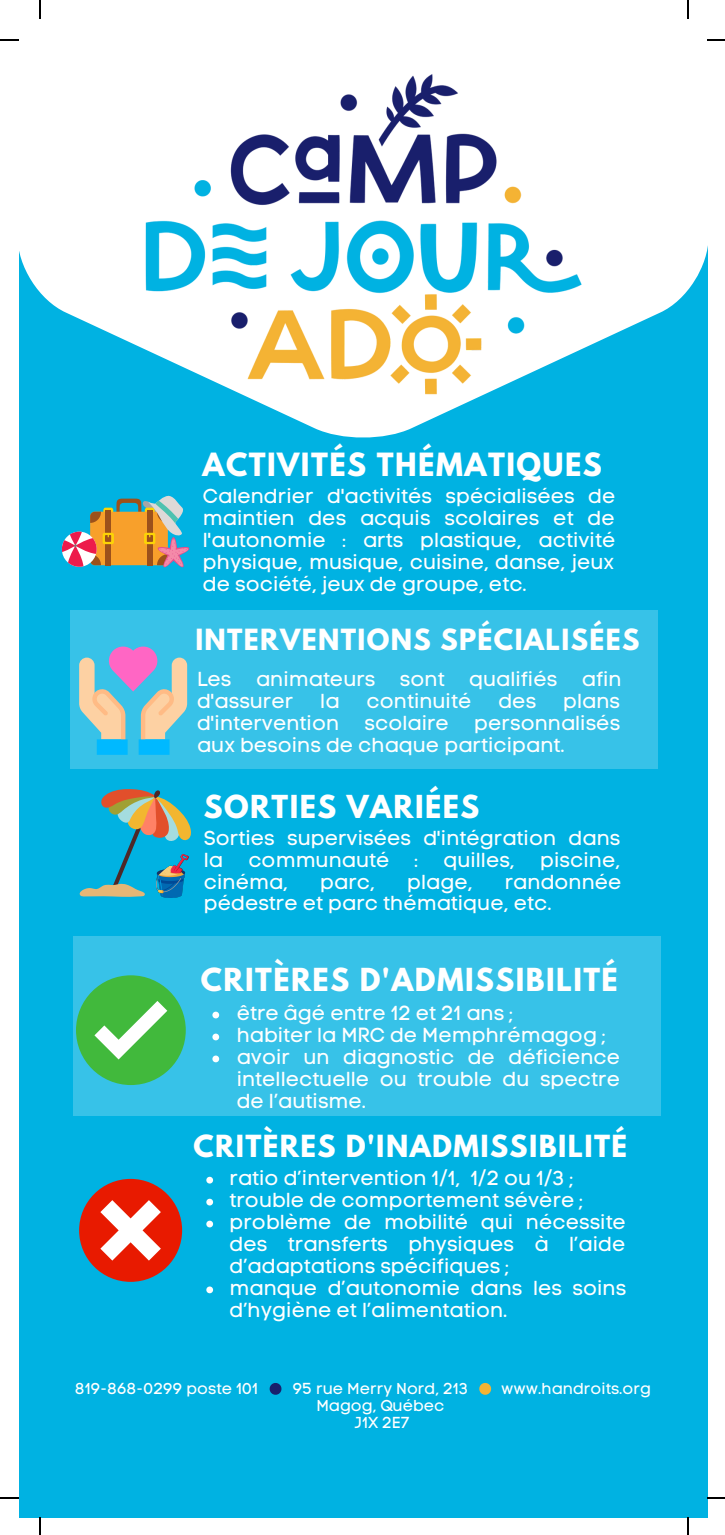
<style>
.page{position:relative;width:725px;height:1535px;background:#fff}
.page>*{position:absolute;margin:0;border:0;box-sizing:border-box;transform-origin:0 0}
.t1{font:700 28.35px "League Spartan";letter-spacing:.05em;color:#fff}
.t2{font:700 28.12px "League Spartan";letter-spacing:.05em;color:#fff}
.t3{font:700 27px "League Spartan";letter-spacing:.05em;color:#fff}
.t4{font:700 25.88px "League Spartan";letter-spacing:.05em;color:#fff}
.t5{font:20.25px/22.1px "Code Pro Normal LC";color:#fff;text-align:justify}
.t6{font:15.75px "Code Pro Normal LC";color:#fff}
</style>
<div class="page">
<div style="left:19px;top:19px;width:688px;height:1498px;background:#00b2e2"></div>
<svg style="left:19px;top:19px;width:688px;height:419px;fill:#fff"></svg>
<div style="left:73px;top:937px;width:588px;height:178px;background:#37c2e8"></div>
<div style="left:76px;top:975px;width:110px;height:110px;background:#41b93c;border-radius:50%"></div>
<svg style="left:94px;top:1001px;width:73px;height:58px"></svg>
<svg style="left:212px;top:1011px;width:7px;height:7px"></svg>
<svg style="left:212px;top:1033px;width:7px;height:7px"></svg>
<svg style="left:212px;top:1055px;width:7px;height:7px"></svg>
<div style="left:79px;top:1179px;width:103px;height:102px;background:#e81a00;border-radius:50%"></div>
<svg style="left:100px;top:1200px;width:61px;height:60px"></svg>
<svg style="left:206px;top:1176px;width:7px;height:7px"></svg>
<svg style="left:206px;top:1198px;width:7px;height:7px"></svg>
<svg style="left:206px;top:1220px;width:7px;height:7px"></svg>
<svg style="left:206px;top:1286px;width:7px;height:7px"></svg>
<div style="left:70px;top:610px;width:587px;height:159px;background:#37c2e8"></div>
<svg style="left:79px;top:646px;width:108px;height:109px"></svg>
<img style="left:75px;top:61px;width:576px;height:346px">
<svg style="left:62px;top:495px;width:128px;height:73px"></svg>
<svg style="left:80px;top:789px;width:111px;height:108px"></svg>
<img style="left:156px;top:855px;width:32px;height:42px">
<svg style="left:269px;top:1383px;width:12px;height:11px"></svg>
<svg style="left:479px;top:1383px;width:12px;height:11px"></svg>
<svg style="left:39px;top:0;width:1px;height:19px"></svg>
<svg style="left:0;top:39px;width:19px;height:1px"></svg>
<svg style="left:687px;top:0;width:1px;height:19px"></svg>
<svg style="left:707px;top:39px;width:18px;height:1px"></svg>
<svg style="left:39px;top:1517px;width:1px;height:18px"></svg>
<svg style="left:0;top:1497px;width:19px;height:1px"></svg>
<svg style="left:687px;top:1517px;width:1px;height:18px"></svg>
<svg style="left:707px;top:1497px;width:18px;height:1px"></svg>
<p class="t1" style="left:202px;top:451px;width:401px">ACTIVITÉS THÉMATIQUES</p>
<p class="t5" style="left:203px;top:484px;width:414px">Calendrier d'activités spécialisées de maintien des acquis scolaires et de l'autonomie : arts plastique, activité physique, musique, cuisine, danse, jeux de société, jeux de groupe, etc.</p>
<p class="t4" style="left:195px;top:627px;width:445px">INTERVENTIONS SPÉCIALISÉES</p>
<p class="t5" style="left:197px;top:668px;width:426px">Les animateurs sont qualifiés afin d'assurer</p>
<p class="t5" style="left:320px;top:690px;width:21px">la</p>
<p class="t5" style="left:366px;top:690px;width:106px">continuité</p>
<p class="t5" style="left:498px;top:690px;width:39px">des</p>
<p class="t5" style="left:197px;top:690px;width:424px;text-indent:366px">plans d'intervention scolaire personnalisés aux besoins de chaque participant.</p>
<p class="t2" style="left:204px;top:793px;width:277px">SORTIES VARIÉES</p>
<p class="t5" style="left:204px;top:826px;width:418px">Sorties supervisées d'intégration dans la communauté : quilles, piscine, cinéma,</p>
<p class="t5" style="left:204px;top:870px;width:419px;text-indent:301px">randonnée pédestre et parc thématique, etc.</p>
<p class="t5" style="left:320px;top:870px;width:56px">parc,</p>
<p class="t5" style="left:407px;top:870px;width:67px">plage,</p>
<p class="t2" style="left:201px;top:966px;width:418px">CRITÈRES D'ADMISSIBILITÉ</p>
<p class="t5" style="left:237px;top:1002px;width:277px">être âgé entre 12 et 21 ans ;</p>
<p class="t5" style="left:237px;top:1024px;width:370px">habiter la MRC de Memphrémagog ;</p>
<p class="t5" style="left:237px;top:1046px;width:385px">avoir un diagnostic de déficience intellectuelle ou trouble du spectre de l’autisme.</p>
<p class="t3" style="left:193px;top:1132px;width:435px">CRITÈRES D'INADMISSIBILITÉ</p>
<p class="t5" style="left:229px;top:1167px;width:345px">ratio d’intervention 1/1, 1/2 ou 1/3 ;</p>
<p class="t5" style="left:229px;top:1189px;width:355px">trouble de comportement sévère ;</p>
<p class="t5" style="left:229px;top:1211px;width:398px">problème de mobilité qui nécessite des transferts physiques à l’aide d’adaptations spécifiques ;</p>
<p class="t5" style="left:229px;top:1276px;width:398px">manque d’autonomie dans les soins d’hygiène et l’alimentation.</p>
<p class="t6" style="left:75px;top:1378px;width:184px">819-868-0299 poste 101</p>
<p class="t6" style="left:501px;top:1378px;width:151px">www.handroits.org</p>
<p class="t6" style="left:293px;top:1378px;width:177px">95 rue Merry Nord, 213</p>
<p class="t6" style="left:316px;top:1395px;width:130px">Magog, Québec</p>
<p class="t6" style="left:355px;top:1412px;width:57px">J1X 2E7</p>
</div>
